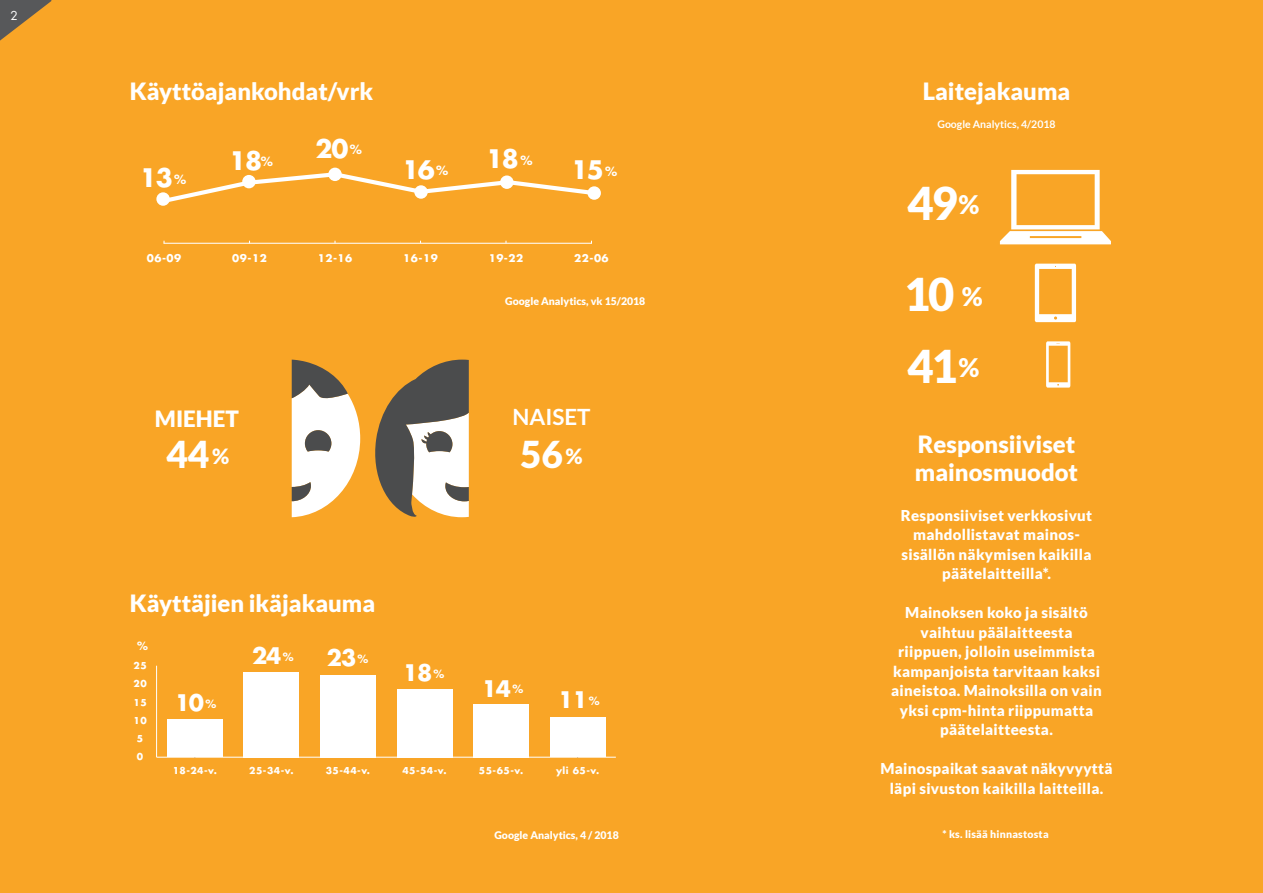
<style>
.page{position:relative;width:1263px;height:893px;background:#fff}
.page>*{position:absolute;margin:0;border:0;box-sizing:border-box;transform-origin:0 0}
.t1{font:900 45.15px/91.3px "Lato";color:#fff}
.t2{font:900 37.05px "Lato";color:#fff}
.t3{font:700 24.9px "Futura";letter-spacing:-.05em;color:#fff}
.t4{font:900 23.85px/28.5px "Lato";color:#fff}
.t5{font:900 22.5px "Lato";color:#fff}
.t6{font:700 22.5px "Lato";color:#fff}
.t7{font:700 22.2px "Futura";letter-spacing:-.05em;color:#fff}
.t8{font:900 15px/19.5px "Lato";letter-spacing:.02em;color:#fff;text-align:center}
.t9{font:12px "Futura";color:#fff}
.t10{font:700 11.1px "Futura";color:#fff}
.t11{font:900 10.5px "Lato";color:#fff}
.t12{font:700 10.5px "Lato";color:#fff}
.t13{font:900 10.5px "Lato";letter-spacing:.02em;color:#fff}
.t14{font:700 10.35px "Futura";letter-spacing:.05em;color:#fff}
.t15{font:700 9.3px "Futura";letter-spacing:.05em;color:#fff}
.s1{font-size:12.45px}
.s2{font-size:21px}
.s3{font-size:11.1px}
.s4{font-size:25.65px}
</style>
<div class="page">
<div style="left:0;top:1px;width:1263px;height:892px;background:#f9a526"></div>
<svg style="left:1000px;top:170px;width:111px;height:74px"></svg>
<svg style="left:1035px;top:264px;width:41px;height:58px"></svg>
<svg style="left:1046px;top:341px;width:24px;height:47px"></svg>
<svg style="left:0;top:0;width:54px;height:41px"></svg>
<hr style="left:163px;top:243px;width:429px;height:1px;background:#fff">
<svg style="left:158px;top:169px;width:441px;height:36px"></svg>
<div style="left:156px;top:192px;width:14px;height:14px;background:#fff;border-radius:50%"></div>
<div style="left:242px;top:175px;width:14px;height:13px;background:#fff;border-radius:50%"></div>
<div style="left:328px;top:168px;width:14px;height:13px;background:#fff;border-radius:50%"></div>
<div style="left:414px;top:185px;width:14px;height:14px;background:#fff;border-radius:50%"></div>
<div style="left:500px;top:175px;width:14px;height:14px;background:#fff;border-radius:50%"></div>
<div style="left:587px;top:186px;width:14px;height:14px;background:#fff;border-radius:50%"></div>
<svg style="left:375px;top:360px;width:94px;height:158px"></svg>
<svg style="left:292px;top:360px;width:68px;height:157px"></svg>
<hr style="left:157px;top:757px;width:459px;height:1px;background:#fff">
<hr style="left:156px;top:666px;width:1px;height:91px;background:#fff">
<div style="left:167px;top:719px;width:55px;height:38px;background:#fff"></div>
<div style="left:244px;top:672px;width:55px;height:85px;background:#fff"></div>
<div style="left:320px;top:675px;width:55px;height:82px;background:#fff"></div>
<div style="left:397px;top:689px;width:55px;height:68px;background:#fff"></div>
<div style="left:473px;top:704px;width:56px;height:53px;background:#fff"></div>
<div style="left:550px;top:717px;width:55px;height:40px;background:#fff"></div>
<p class="t9" style="left:13px;top:5px;width:9px">2</p>
<p class="t9" style="left:11px;top:8px;width:9px">2</p>
<h3 class="t4" style="left:130px;top:77px;width:245px">Käyttöajankohdat/vrk</h3>
<h3 class="t3" style="left:140px;top:161px;width:48px">13 <span class="s1">%</span></h3>
<h3 class="t3" style="left:229px;top:144px;width:45px">18<span class="s1">%</span></h3>
<h3 class="t3" style="left:316px;top:132px;width:48px">20 <span class="s1">%</span></h3>
<h3 class="t3" style="left:402px;top:153px;width:48px">16 <span class="s1">%</span></h3>
<h3 class="t3" style="left:486px;top:142px;width:48px">18 <span class="s1">%</span></h3>
<h3 class="t3" style="left:571px;top:153px;width:48px">15 <span class="s1">%</span></h3>
<p class="t14" style="left:147px;top:252px;width:36px">06-09</p>
<p class="t14" style="left:232px;top:252px;width:36px">09-12</p>
<p class="t14" style="left:318px;top:252px;width:36px">12-16</p>
<p class="t14" style="left:403px;top:252px;width:36px">16-19</p>
<p class="t14" style="left:489px;top:252px;width:36px">19-22</p>
<p class="t14" style="left:574px;top:252px;width:36px">22-06</p>
<p class="t11" style="left:505px;top:295px;width:142px">Google Analytics, vk 15/2018</p>
<h3 class="t5" style="left:155px;top:406px;width:85px">MIEHET</h3>
<h3 class="t6" style="left:512px;top:404px;width:80px">NAISET</h3>
<h2 class="t2" style="left:166px;top:433px;width:64px">44<span class="s2">%</span></h2>
<h2 class="t2" style="left:520px;top:433px;width:64px">56<span class="s2">%</span></h2>
<h3 class="t4" style="left:130px;top:588px;width:247px">Käyttäjien ikäjakauma</h3>
<p class="t10" style="left:137px;top:639px;width:12px">%</p>
<p class="t15" style="left:134px;top:659px;width:15px">25</p>
<p class="t15" style="left:134px;top:677px;width:15px">20</p>
<p class="t15" style="left:134px;top:696px;width:15px">15</p>
<p class="t15" style="left:134px;top:714px;width:15px">10</p>
<p class="t15" style="left:137px;top:732px;width:8px">5</p>
<p class="t15" style="left:137px;top:751px;width:8px">0</p>
<h3 class="t7" style="left:175px;top:688px;width:43px">10 <span class="s3">%</span></h3>
<h3 class="t7" style="left:252px;top:641px;width:43px">24 <span class="s3">%</span></h3>
<h3 class="t7" style="left:327px;top:643px;width:43px">23 <span class="s3">%</span></h3>
<h3 class="t7" style="left:403px;top:658px;width:43px">18 <span class="s3">%</span></h3>
<h3 class="t7" style="left:482px;top:674px;width:43px">14 <span class="s3">%</span></h3>
<h3 class="t7" style="left:558px;top:685px;width:43px">11 <span class="s3">%</span></h3>
<p class="t15" style="left:173px;top:765px;width:46px">18-24-v.</p>
<p class="t15" style="left:249px;top:765px;width:46px">25-34-v.</p>
<p class="t15" style="left:326px;top:765px;width:46px">35-44-v.</p>
<p class="t15" style="left:402px;top:765px;width:46px">45-54-v.</p>
<p class="t15" style="left:479px;top:765px;width:46px">55-65-v.</p>
<p class="t15" style="left:556px;top:765px;width:45px">yli 65-v.</p>
<p class="t11" style="left:494px;top:829px;width:126px">Google Analytics, 4 / 2018</p>
<h3 class="t4" style="left:923px;top:76px;width:149px">Laitejakauma</h3>
<p class="t12" style="left:937px;top:118px;width:120px">Google Analytics, 4/2018</p>
<h1 class="t1" style="left:904px;top:157px;width:80px">49<span class="s4">%<br></span>10 <span class="s4">%</span></h1>
<h1 class="t1" style="left:907px;top:320px;width:74px">41<span class="s4">%</span></h1>
<h3 class="t4" style="left:915px;top:429px;width:165px">Responsiiviset mainosmuodot</h3>
<p class="t8" style="left:901px;top:505px;width:193px">Responsiiviset verkkosivut mahdollistavat mainos&shy;sisällön näkymisen kaikilla päätelaitteilla*.</p>
<p class="t8" style="left:891px;top:603px;width:212px">Mainoksen koko ja sisältö vaihtuu päälaitteesta riippuen, jolloin useimmista kampanjoista tarvitaan kaksi aineistoa. Mainoksilla on vain yksi cpm-hinta riippumatta päätelaitteesta.</p>
<p class="t8" style="left:880px;top:759px;width:234px">Mainospaikat saavat näkyvyyttä läpi sivuston kaikilla laitteilla.</p>
<p class="t13" style="left:942px;top:828px;width:108px">* ks. lisää hinnastosta</p>
</div>
